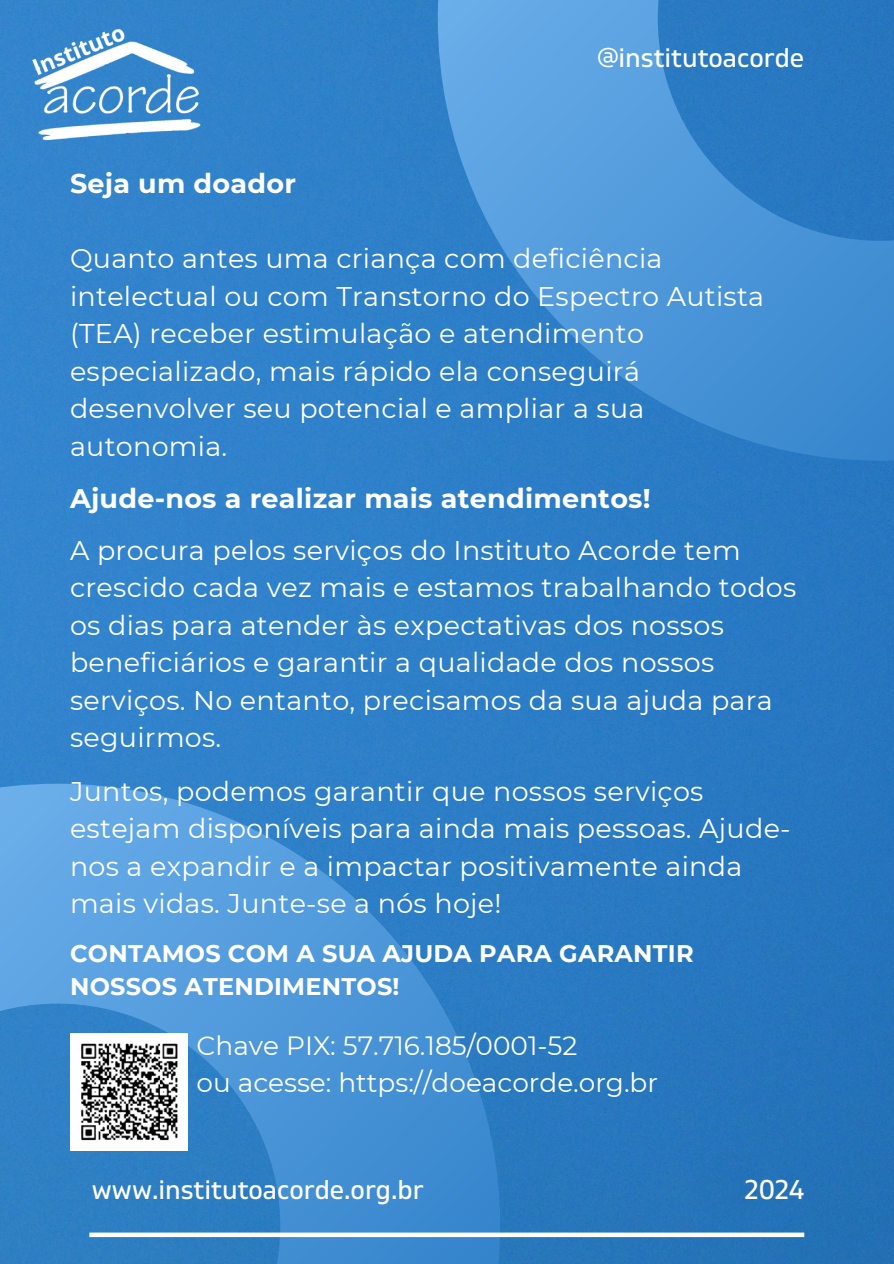
<style>
.page{position:relative;width:894px;height:1264px;background:#fff}
.page>*{position:absolute;margin:0;border:0;box-sizing:border-box;transform-origin:0 0}
.t1{font:27px/37.5px "Montserrat";letter-spacing:.01em;color:#fff}
.t2{font:700 27px "Montserrat";letter-spacing:.01em;color:#fff}
.t3{font:27px "Gilam";color:#fff}
.t4{font:26.4px/36.9px "Montserrat";color:#fff}
.t5{font:700 24px/33.2px "Montserrat";letter-spacing:.01em;color:#fff}
</style>
<div class="page">
<img style="left:0;top:0;width:893px;height:1263px">
<svg style="left:437px;top:0;width:456px;height:460px;background:#408cd1"></svg>
<svg style="left:0;top:783px;width:499px;height:480px;background:#428fd2"></svg>
<img style="left:29px;top:18px;width:180px;height:128px">
<svg style="left:89px;top:1232px;width:715px;height:4px"></svg>
<img style="left:70px;top:1033px;width:117px;height:117px">
<p class="t2" style="left:70px;top:167px;width:227px">Seja um doador</p>
<p class="t3" style="left:597px;top:42px;width:209px">@institutoacorde</p>
<p class="t1" style="left:70px;top:240px;width:695px">Quanto antes uma criança com deficiência intelectual ou com Transtorno do Espectro Autista (TEA) receber estimulação e atendimento especializado, mais rápido ela conseguirá desenvolver seu potencial e ampliar a sua autonomia.</p>
<p class="t2" style="left:70px;top:481px;width:582px">Ajude-nos a realizar mais atendimentos!</p>
<p class="t1" style="left:70px;top:531px;width:727px">A procura pelos serviços do Instituto Acorde tem crescido cada vez mais e estamos trabalhando todos os dias para atender às expectativas dos nossos beneficiários e garantir a qualidade dos nossos serviços. No entanto, precisamos da sua ajuda para seguirmos.</p>
<p class="t1" style="left:70px;top:772px;width:721px">Juntos, podemos garantir que nossos serviços estejam disponíveis para ainda mais pessoas. Ajude&shy;nos a expandir e a impactar positivamente ainda mais vidas. Junte-se a nós hoje!</p>
<p class="t5" style="left:70px;top:937px;width:625px">CONTAMOS COM A SUA AJUDA PARA GARANTIR<br>NOSSOS ATENDIMENTOS!</p>
<p class="t4" style="left:196px;top:1027px;width:463px">Chave PIX: 57.716.185/0001-52<br>ou acesse: https://doeacorde.org.br</p>
<p class="t3" style="left:92px;top:1173px;width:333px">www.institutoacorde.org.br</p>
<h1 class="t3" style="left:744px;top:1173px;width:61px">2024</h1>
</div>
